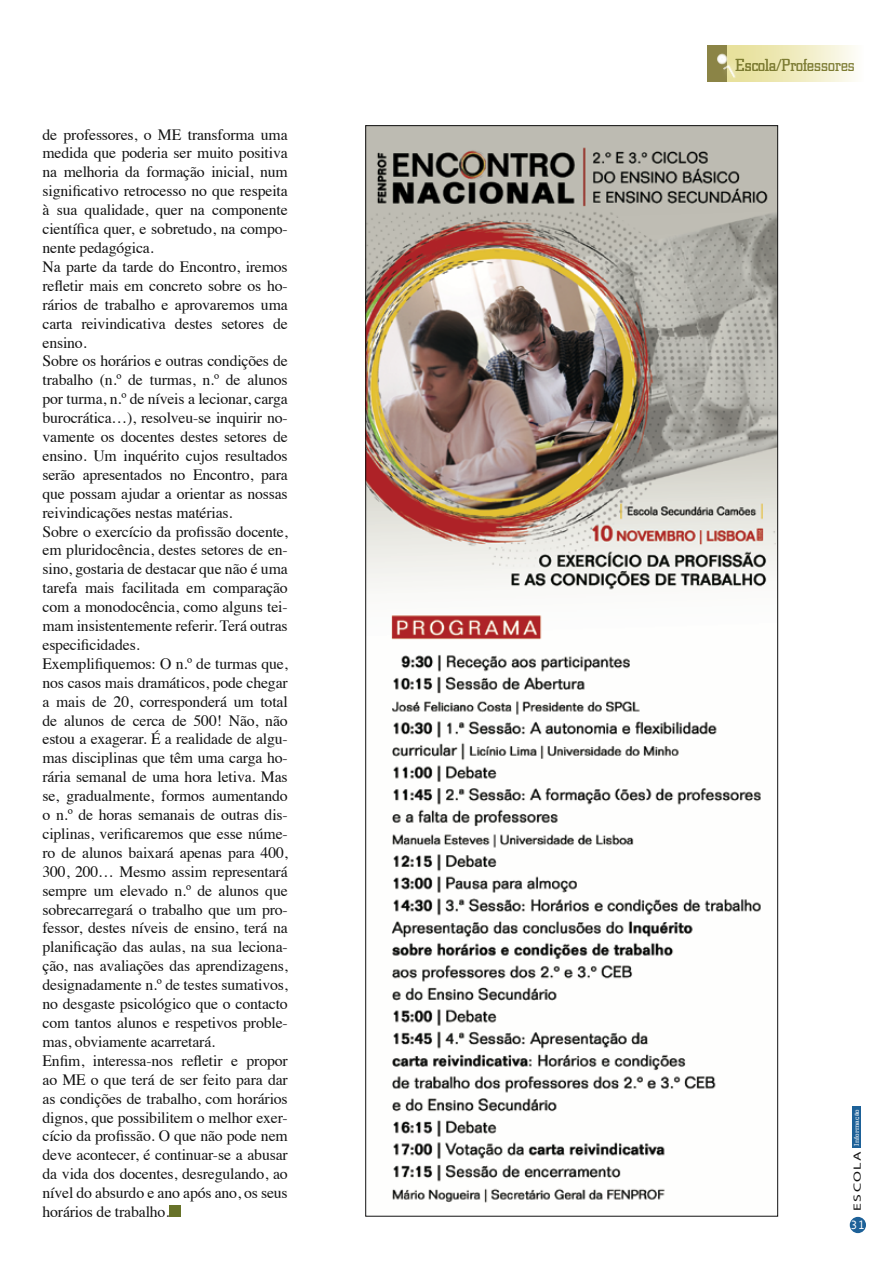
<style>
.page{position:relative;width:893px;height:1263px;background:#fff}
.page>*{position:absolute;margin:0;border:0;box-sizing:border-box;transform-origin:0 0}
.t1{font:18px "Civic";color:#7d7c31}
.t2{font:15.75px/18.9px "Times";letter-spacing:-.01em;color:#121212}
.t3{font:12px "Andale Mono";color:#fff}
.t4{font:10.5px "Myriad Pro";letter-spacing:.1em;color:#121212;scale:1.5 1}
.t5{font:6.75px "Civic";letter-spacing:.01em;color:#fff;scale:1.33 1}
</style>
<div class="page">
<div style="left:852px;top:1106px;width:9px;height:42px;background:#1d6198"></div>
<div style="left:850px;top:1217px;width:16px;height:16px;background:#1d6198;border-radius:50%"></div>
<div style="left:727px;top:45px;width:136px;height:37px;background:linear-gradient(to right,#e5dd90,#fcfbf4)"></div>
<div style="left:708px;top:45px;width:19px;height:37px;background:#8b8446"></div>
<div style="left:720px;top:56px;width:26px;height:27px;background:#fff;opacity:.25"></div>
<svg style="left:717px;top:53px;width:11px;height:12px"></svg>
<svg style="left:723px;top:64px;width:14px;height:16px"></svg>
<div style="left:169px;top:1206px;width:11px;height:11px;background:#677229"></div>
<img style="left:367px;top:127px;width:409px;height:1076px">
<p class="t2" style="left:43px;top:123px;width:247px">de professores, o ME transforma uma medida que poderia ser muito positiva na melhoria da formação inicial, num significativo retrocesso no que respeita à sua qualidade, quer na componente científica quer, e sobretudo, na compo&shy;nente pedagógica.<br>Na parte da tarde do Encontro, iremos refletir mais em concreto sobre os ho&shy;rários de trabalho e aprovaremos uma carta reivindicativa destes setores de ensino.<br>Sobre os horários e outras condições de trabalho (n.º de turmas, n.º de alunos por turma, n.º de níveis a lecionar, carga burocrática…), resolveu-se inquirir no&shy;vamente os docentes destes setores de ensino. Um inquérito cujos resultados serão apresentados no Encontro, para que possam ajudar a orientar as nossas reivindicações nestas matérias.<br>Sobre o exercício da profissão docente, em pluridocência, destes setores de en&shy;sino, gostaria de destacar que não é uma tarefa mais facilitada em comparação com a monodocência, como alguns tei&shy;mam insistentemente referir. Terá outras especificidades.<br>Exemplifiquemos: O n.º de turmas que, nos casos mais dramáticos, pode chegar a mais de 20, corresponderá um total de alunos de cerca de 500! Não, não estou a exagerar. É a realidade de algu&shy;mas disciplinas que têm uma carga ho&shy;rária semanal de uma hora letiva. Mas se, gradualmente, formos aumentando o n.º de horas semanais de outras dis&shy;ciplinas, verificaremos que esse núme&shy;ro de alunos baixará apenas para 400, 300, 200… Mesmo assim representará sempre um elevado n.º de alunos que sobrecarregará o trabalho que um pro&shy;fessor, destes níveis de ensino, terá na planificação das aulas, na sua leciona&shy;ção, nas avaliações das aprendizagens, designadamente n.º de testes sumativos, no desgaste psicológico que o contacto com tantos alunos e respetivos proble&shy;mas, obviamente acarretará.<br>Enfim, interessa-nos refletir e propor ao ME o que terá de ser feito para dar as condições de trabalho, com horários dignos, que possibilitem o melhor exer&shy;cício da profissão. O que não pode nem deve acontecer, é continuar-se a abusar da vida dos docentes, desregulando, ao nível do absurdo e ano após ano, os seus horários de trabalho.</p>
<p class="t1" style="left:735px;top:56px;width:121px">Escola/Professores</p>
<p class="t5" style="left:853px;top:1145px;width:29px;rotate:-90deg">Informação</p>
<p class="t4" style="left:851px;top:1211px;width:42px;rotate:-90deg">ESCOLA</p>
<p class="t3" style="left:850px;top:1217px;width:16px">31</p>
</div>
